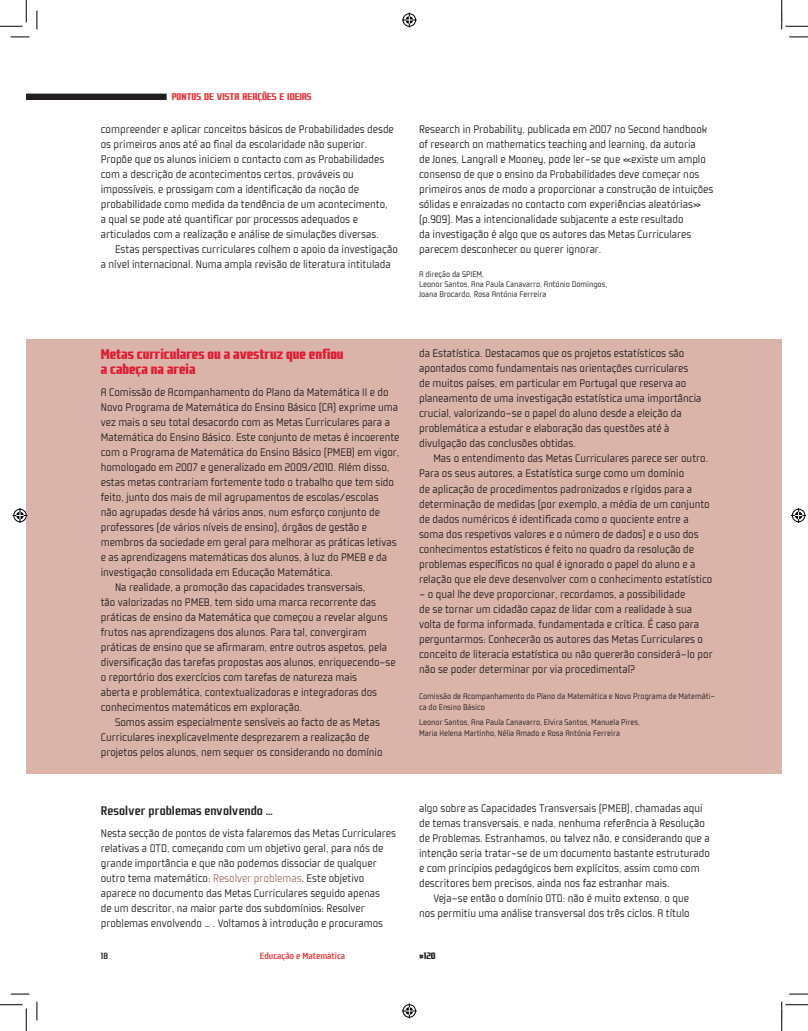
<style>
.page{position:relative;width:808px;height:1031px;background:#fff}
.page>*{position:absolute;margin:0;border:0;box-sizing:border-box;transform-origin:0 0}
.t1{font:900 15px/14.2px "Fragma";color:#df1d35}
.t2{font:500 13.75px "Fragma";color:#231f20}
.t3{font:300 12.5px/15px "Fragma";color:#231f20}
.t4{font:900 10.5px "Fragma";color:#e13e41}
.t5{font:500 10px "Fragma";color:#e13e41}
.t6{font:900 10px "Fragma";color:#231f20}
.t7{font:500 10px "Fragma";color:#231f20}
.t8{font:300 9.38px/11.2px "Fragma";color:#231f20}
.s1{color:#a17167}
</style>
<div class="page">
<div style="left:26px;top:339px;width:755px;height:434px;background:#dbb4a9"></div>
<div style="left:27px;top:94px;width:139px;height:5px;background:#231f20"></div>
<div style="left:26px;top:94px;width:141px;height:6px;border:1px solid #231f20"></div>
<svg style="left:11px;top:36px;width:18px;height:2px"></svg>
<svg style="left:789px;top:36px;width:18px;height:2px"></svg>
<svg style="left:11px;top:993px;width:18px;height:1px"></svg>
<svg style="left:789px;top:993px;width:18px;height:1px"></svg>
<svg style="left:36px;top:11px;width:2px;height:18px"></svg>
<svg style="left:36px;top:1001px;width:2px;height:19px"></svg>
<svg style="left:0;top:0;width:27px;height:27px"></svg>
<svg style="left:0;top:1004px;width:27px;height:26px"></svg>
<svg style="left:781px;top:0;width:26px;height:29px"></svg>
<svg style="left:781px;top:1001px;width:26px;height:29px"></svg>
<svg style="left:401px;top:13px;width:15px;height:15px"></svg>
<svg style="left:401px;top:1003px;width:15px;height:15px"></svg>
<svg style="left:13px;top:508px;width:15px;height:15px"></svg>
<svg style="left:791px;top:508px;width:14px;height:15px"></svg>
<p class="t4" style="left:172px;top:90px;width:141px">PONTOS DE VISTA REAÇÕES E IDEIAS</p>
<p class="t3" style="left:101px;top:122px;width:294px">compreender e aplicar conceitos básicos de Probabilidades desde os primeiros anos até ao final da escolaridade não superior.<br>Propõe que os alunos iniciem o contacto com as Probabilidades com a descrição de acontecimentos certos, prováveis ou impossíveis, e prossigam com a identificação da noção de probabilidade como medida da tendência de um acontecimento, a qual se pode até quantificar por processos adequados e articulados com a realização e análise de simulações diversas.</p>
<p class="t3" style="left:101px;top:242px;width:298px;text-indent:14px">Estas perspectivas curriculares colhem o apoio da investigação a nível internacional. Numa ampla revisão de literatura intitulada</p>
<p class="t3" style="left:419px;top:122px;width:296px">Research in Probability, publicada em 2007 no Second handbook of research on mathematics teaching and learning, da autoria<br>de Jones, Langrall e Mooney, pode ler-se que «existe um amplo consenso de que o ensino da Probabilidades deve começar nos primeiros anos de modo a proporcionar a construção de intuições sólidas e enraizadas no contacto com experiências aleatórias» (p.909). Mas a intencionalidade subjacente a este resultado<br>da investigação é algo que os autores das Metas Curriculares parecem desconhecer ou querer ignorar.</p>
<p class="t8" style="left:419px;top:269px;width:189px;line-height:10px">A direção da SPIEM,<br>Leonor Santos, Ana Paula Canavarro, António Domingos,<br>Joana Brocardo, Rosa Antónia Ferreira</p>
<p class="t1" style="left:101px;top:347px;width:244px">Metas curriculares ou a avestruz que enfiou a cabeça na areia</p>
<p class="t3" style="left:101px;top:384px;width:289px">A Comissão de Acompanhamento do Plano da Matemática II e do</p>
<p class="t3" style="left:101px;top:399px;width:299px">Novo Programa de Matemática do Ensino Básico (CA) exprime uma</p>
<p class="t3" style="left:101px;top:414px;width:291px">vez mais o seu total desacordo com as Metas Curriculares para a</p>
<p class="t3" style="left:101px;top:429px;width:300px">Matemática do Ensino Básico. Este conjunto de metas é incoerente</p>
<p class="t3" style="left:101px;top:444px;width:300px">com o Programa de Matemática do Ensino Básico (PMEB) em vigor,</p>
<p class="t3" style="left:101px;top:459px;width:290px">homologado em 2007 e generalizado em 2009/2010. Além disso,</p>
<p class="t3" style="left:101px;top:474px;width:295px">estas metas contrariam fortemente todo o trabalho que tem sido</p>
<p class="t3" style="left:101px;top:489px;width:279px">feito, junto dos mais de mil agrupamentos de escolas/escolas</p>
<p class="t3" style="left:101px;top:504px;width:280px">não agrupadas desde há vários anos, num esforço conjunto de</p>
<p class="t3" style="left:101px;top:519px;width:268px">professores (de vários níveis de ensino), órgãos de gestão e</p>
<p class="t3" style="left:101px;top:534px;width:297px">membros da sociedade em geral para melhorar as práticas letivas</p>
<p class="t3" style="left:101px;top:549px;width:288px">e as aprendizagens matemáticas dos alunos, à luz do PMEB e da</p>
<p class="t3" style="left:101px;top:564px;width:233px">investigação consolidada em Educação Matemática.</p>
<p class="t3" style="left:115px;top:579px;width:252px">Na realidade, a promoção das capacidades transversais,</p>
<p class="t3" style="left:101px;top:594px;width:276px">tão valorizadas no PMEB, tem sido uma marca recorrente das</p>
<p class="t3" style="left:101px;top:609px;width:288px">práticas de ensino da Matemática que começou a revelar alguns</p>
<p class="t3" style="left:101px;top:624px;width:267px">frutos nas aprendizagens dos alunos. Para tal, convergiram</p>
<p class="t3" style="left:101px;top:639px;width:288px">práticas de ensino que se afirmaram, entre outros aspetos, pela</p>
<p class="t3" style="left:101px;top:654px;width:296px">diversificação das tarefas propostas aos alunos, enriquecendo-se</p>
<p class="t3" style="left:101px;top:669px;width:258px">o reportório dos exercícios com tarefas de natureza mais</p>
<p class="t3" style="left:101px;top:684px;width:278px">aberta e problemática, contextualizadoras e integradoras dos</p>
<p class="t3" style="left:101px;top:699px;width:203px">conhecimentos matemáticos em exploração.</p>
<p class="t3" style="left:115px;top:714px;width:266px">Somos assim especialmente sensíveis ao facto de as Metas</p>
<p class="t3" style="left:101px;top:729px;width:270px">Curriculares inexplicavelmente desprezarem a realização de</p>
<p class="t3" style="left:101px;top:744px;width:283px">projetos pelos alunos, nem sequer os considerando no domínio</p>
<p class="t2" style="left:101px;top:803px;width:174px">Resolver problemas envolvendo …</p>
<p class="t3" style="left:101px;top:825px;width:297px">Nesta secção de pontos de vista falaremos das Metas Curriculares relativas a OTD, começando com um objetivo geral, para nós de grande importância e que não podemos dissociar de qualquer outro tema matemático: <span class="s1">Resolver problemas</span>. Este objetivo aparece no documento das Metas Curriculares seguido apenas<br>de um descritor, na maior parte dos subdomínios: Resolver problemas envolvendo … . Voltamos à introdução e procuramos</p>
<p class="t3" style="left:419px;top:346px;width:284px">da Estatística. Destacamos que os projetos estatísticos são apontados como fundamentais nas orientações curriculares de muitos países, em particular em Portugal que reserva ao planeamento de uma investigação estatística uma importância crucial, valorizando-se o papel do aluno desde a eleição da problemática a estudar e elaboração das questões até à divulgação das conclusões obtidas.</p>
<p class="t3" style="left:419px;top:451px;width:295px;text-indent:14px">Mas o entendimento das Metas Curriculares parece ser outro.<br>Para os seus autores, a Estatística surge como um domínio<br>de aplicação de procedimentos padronizados e rígidos para a determinação de medidas (por exemplo, a média de um conjunto de dados numéricos é identificada como o quociente entre a soma dos respetivos valores e o número de dados) e o uso dos conhecimentos estatísticos é feito no quadro da resolução de problemas específicos no qual é ignorado o papel do aluno e a relação que ele deve desenvolver com o conhecimento estatístico</p>
<p class="t3" style="left:419px;top:586px;width:295px">– o qual lhe deve proporcionar, recordamos, a possibilidade<br>de se tornar um cidadão capaz de lidar com a realidade à sua volta de forma informada, fundamentada e crítica. É caso para perguntarmos: Conhecerão os autores das Metas Curriculares o conceito de literacia estatística ou não quererão considerá-lo por não se poder determinar por via procedimental?</p>
<p class="t8" style="left:419px;top:690px;width:297px">Comissão de Acompanhamento do Plano da Matemática e Novo Programa de Matemáti&shy;ca do Ensino Básico</p>
<p class="t8" style="left:419px;top:716px;width:222px">Leonor Santos, Ana Paula Canavarro, Elvira Santos, Manuela Pires,<br>Maria Helena Martinho, Nélia Amado e Rosa Antónia Ferreira</p>
<p class="t3" style="left:419px;top:800px;width:285px">algo sobre as Capacidades Transversais [PMEB], chamadas aqui</p>
<p class="t3" style="left:419px;top:815px;width:287px">de temas transversais, e nada, nenhuma referência à Resolução</p>
<p class="t3" style="left:419px;top:830px;width:292px">de Problemas. Estranhamos, ou talvez não, e considerando que a</p>
<p class="t3" style="left:419px;top:845px;width:292px">intenção seria tratar-se de um documento bastante estruturado</p>
<p class="t3" style="left:419px;top:860px;width:282px">e com princípios pedagógicos bem explícitos, assim como com</p>
<p class="t3" style="left:419px;top:875px;width:252px">descritores bem precisos, ainda nos faz estranhar mais.</p>
<p class="t3" style="left:433px;top:890px;width:257px">Veja-se então o domínio OTD: não é muito extenso, o que</p>
<p class="t3" style="left:419px;top:905px;width:272px">nos permitiu uma análise transversal dos três ciclos. A título</p>
<p class="t7" style="left:101px;top:950px;width:9px">18</p>
<p class="t5" style="left:260px;top:950px;width:87px">Educação e Matemática</p>
<p class="t6" style="left:419px;top:949px;width:18px">#120</p>
</div>
